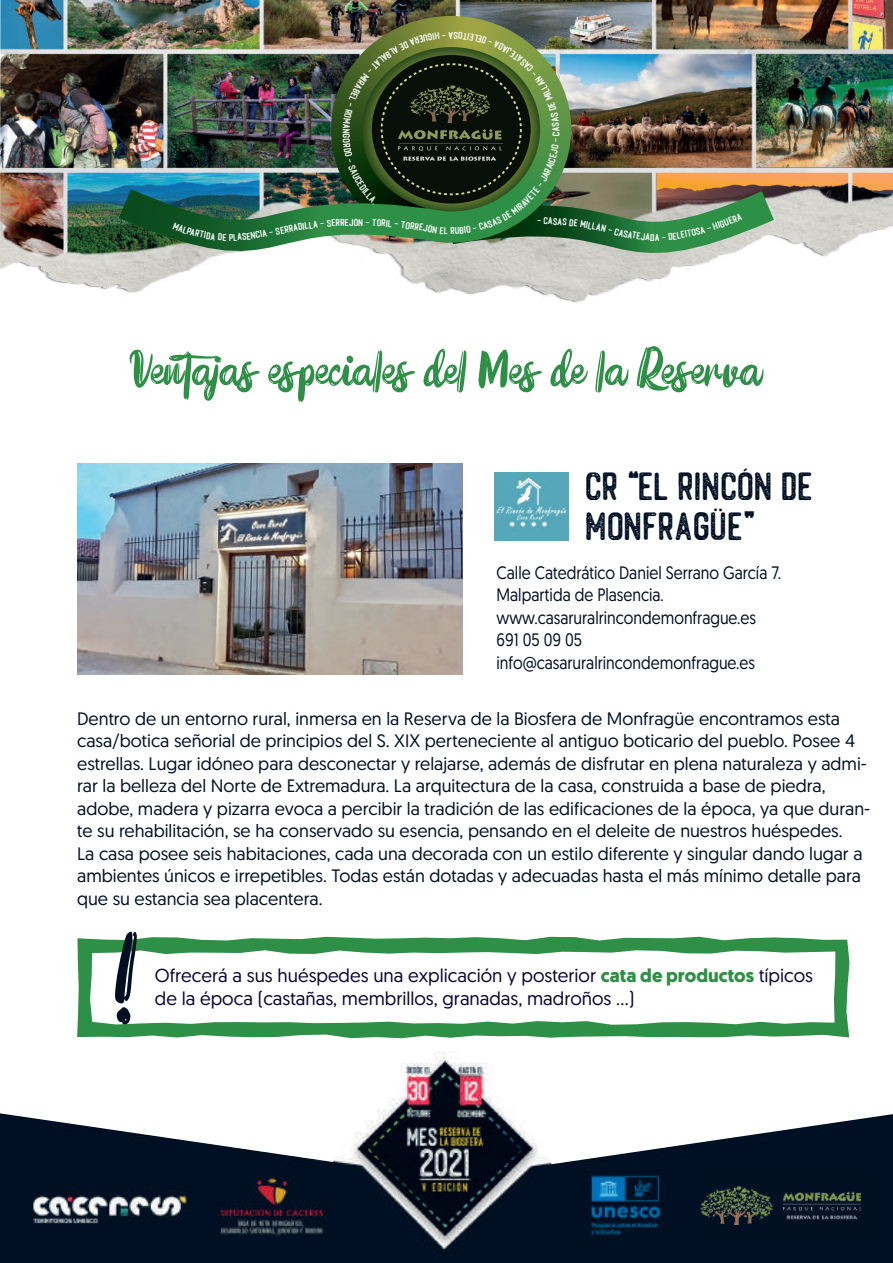
<style>
.page{position:relative;width:893px;height:1263px;background:#fff}
.page>*{position:absolute;margin:0;border:0;box-sizing:border-box;transform-origin:0 0}
.t1{font:52.8px "Begin";color:#2e8f47}
.t2{font:38.25px/40.5px "Autogate Sans Stamp";color:#001023}
.t3{font:18.75px/22.5px "Geomanist";color:#0b0332}
.t4{font:18px/22.5px "Geomanist";color:#001023}
.t5{font:18px/22.5px "Geomanist";color:#001023;scale:.88 1}
.t6{font:9.6px "Autogate Sans Stamp";color:#fff;scale:1.07 1}
.s1{font-weight:700;color:#2e8f47}
</style>
<div class="page">
<img style="left:0;top:0;width:893px;height:303px">
<svg style="left:415px;top:165px;width:394px;height:115px"></svg>
<img style="left:331px;top:16px;width:240px;height:227px">
<img style="left:84px;top:163px;width:394px;height:115px">
<svg style="left:77px;top:937px;width:772px;height:101px"></svg>
<img style="left:0;top:1051px;width:893px;height:212px">
<div style="left:702px;top:1170px;width:167px;height:70px;background:#001023"></div>
<img style="left:700px;top:1186px;width:161px;height:39px">
<svg style="left:115px;top:932px;width:22px;height:92px"></svg>
<img style="left:77px;top:463px;width:386px;height:211px">
<img style="left:494px;top:473px;width:74px;height:67px">
<svg style="left:172px;top:223px;width:95px;height:18px;background:#145e2a"></svg>
<img style="left:289px;top:32px;width:453px;height:209px">
<p class="t6" style="left:269px;top:227px;width:20px;rotate:-11deg">- Ser</p>
<p class="t6" style="left:354px;top:216px;width:6px">ó</p>
<h1 class="t1" style="left:130px;top:341px;width:633px">Ventajas especiales del Mes de la Reserva</h1>
<h2 class="t2" style="left:587px;top:466px;width:229px">CR “EL RINCóN DE<br>MONFRAGÜE”</h2>
<p class="t5" style="left:497px;top:561px;width:325px">Calle Catedrático Daniel Serrano García 7.<br>Malpartida de Plasencia. www.casaruralrincondemonfrague.es<br>691 05 09 05 info@casaruralrincondemonfrague.es</p>
<p class="t4" style="left:77px;top:706px;width:795px">Dentro de un entorno rural, inmersa en la Reserva de la Biosfera de Monfragüe encontramos esta casa/botica señorial de principios del S. XIX perteneciente al antiguo boticario del pueblo. Posee 4 estrellas. Lugar idóneo para desconectar y relajarse, además de disfrutar en plena naturaleza y admi&shy;rar la belleza del Norte de Extremadura. La arquitectura de la casa, construida a base de piedra, adobe, madera y pizarra evoca a percibir la tradición de las edificaciones de la época, ya que duran&shy;te su rehabilitación, se ha conservado su esencia, pensando en el deleite de nuestros huéspedes.<br>La casa posee seis habitaciones, cada una decorada con un estilo diferente y singular dando lugar a ambientes únicos e irrepetibles. Todas están dotadas y adecuadas hasta el más mínimo detalle para que su estancia sea placentera.</p>
<p class="t3" style="left:155px;top:964px;width:660px">Ofrecerá a sus huéspedes una explicación y posterior <span class="s1">cata de productos</span> típicos de la época (castañas, membrillos, granadas, madroños …)</p>
</div>
